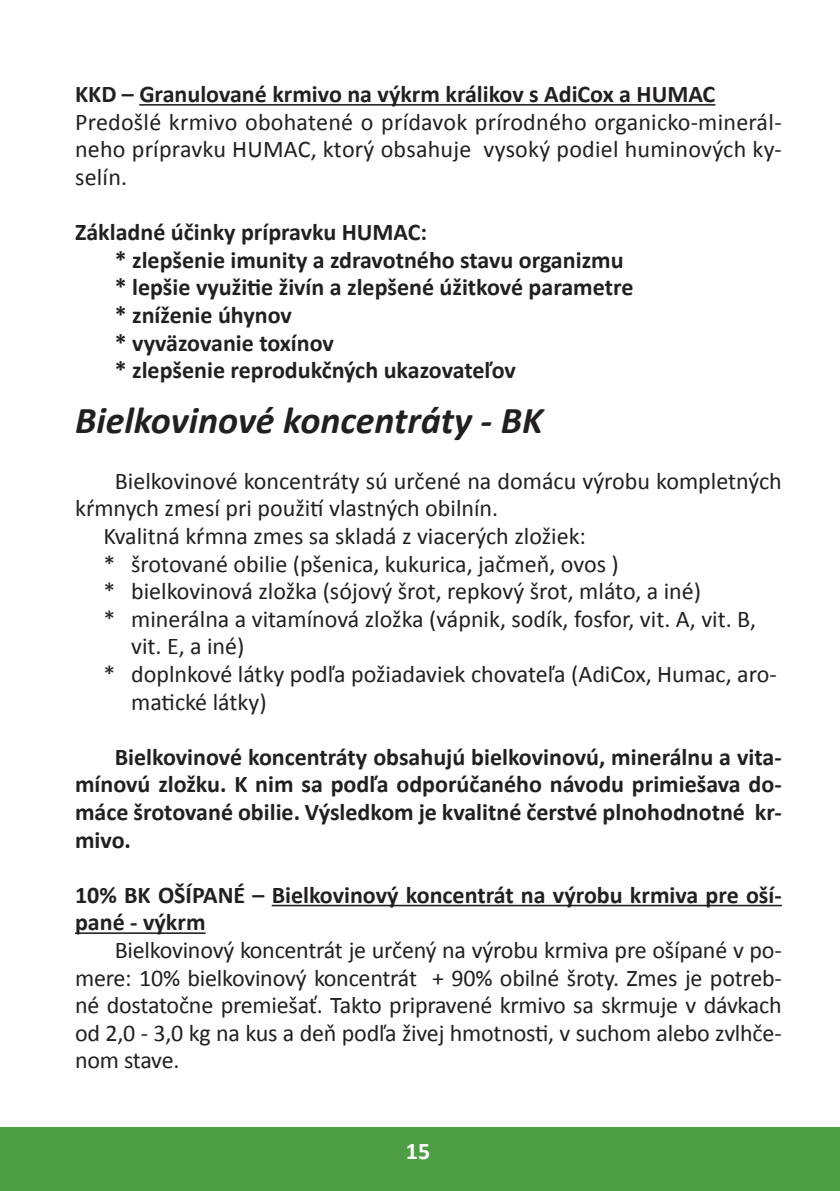
<style>
.page{position:relative;width:840px;height:1191px;background:#fff}
.page>*{position:absolute;margin:0;border:0;box-sizing:border-box;transform-origin:0 0}
.t1{font:italic 700 38px "Calibri";color:#231f20}
.t2{font:24px/27.6px "Calibri";color:#231f20;text-align:justify}
.t3{font:700 24px/27.6px "Calibri";color:#231f20;text-align:justify}
.t4{font:700 24px "Calibri";color:#fff}
</style>
<div class="page">
<hr style="left:139px;top:104px;width:576px;height:2px;background:#231f20">
<hr style="left:271px;top:904px;width:510px;height:2px;background:#231f20">
<hr style="left:75px;top:932px;width:130px;height:2px;background:#231f20">
<div style="left:0;top:1127px;width:839px;height:64px;background:#4e9e45"></div>
<p class="t3" style="left:75px;top:80px;width:641px">KKD – Granulované krmivo na výkrm králikov s AdiCox a HUMAC</p>
<p class="t2" style="left:75px;top:108px;width:707px">Predošlé krmivo obohatené o prídavok prírodného organicko-minerál&shy;neho prípravku HUMAC, ktorý obsahuje vysoký podiel huminových ky&shy;selín.</p>
<p class="t3" style="left:75px;top:218px;width:353px">Základné účinky prípravku HUMAC:</p>
<p class="t3" style="left:115px;top:246px;width:510px">* zlepšenie imunity a zdravotného stavu organizmu</p>
<p class="t3" style="left:115px;top:274px;width:520px">* lepšie využitie živín a zlepšené úžitkové parametre</p>
<p class="t3" style="left:115px;top:301px;width:178px">* zníženie úhynov</p>
<p class="t3" style="left:115px;top:329px;width:220px">* vyväzovanie toxínov</p>
<p class="t3" style="left:115px;top:356px;width:402px">* zlepšenie reprodukčných ukazovateľov</p>
<p class="t1" style="left:75px;top:397px;width:469px">Bielkovinové koncentráty - BK</p>
<p class="t2" style="left:75px;top:467px;width:707px;text-indent:40px">Bielkovinové koncentráty sú určené na domácu výrobu kompletných kŕmnych zmesí pri použití vlastných obilnín.</p>
<p class="t2" style="left:103px;top:522px;width:484px">Kvalitná kŕmna zmes sa skladá z viacerých zložiek:</p>
<p class="t2" style="left:103px;top:550px;width:516px">* šrotované obilie (pšenica, kukurica, jačmeň, ovos )</p>
<p class="t2" style="left:103px;top:577px;width:598px">* bielkovinová zložka (sójový šrot, repkový šrot, mláto, a iné)</p>
<p class="t2" style="left:103px;top:605px;width:653px">* minerálna a vitamínová zložka (vápnik, sodík, fosfor, vit. A, vit. B,</p>
<p class="t2" style="left:131px;top:632px;width:115px">vit. E, a iné)</p>
<p class="t2" style="left:103px;top:660px;width:674px">* doplnkové látky podľa požiadaviek chovateľa (AdiCox, Humac, aro-</p>
<p class="t2" style="left:131px;top:688px;width:137px">matické látky)</p>
<p class="t3" style="left:75px;top:743px;width:707px;text-indent:40px">Bielkovinové koncentráty obsahujú bielkovinovú, minerálnu a vita&shy;mínovú zložku. K nim sa podľa odporúčaného návodu primiešava do&shy;máce šrotované obilie. Výsledkom je kvalitné čerstvé plnohodnotné kr&shy;mivo.</p>
<p class="t3" style="left:75px;top:881px;width:707px">10% BK OŠÍPANÉ – Bielkovinový koncentrát na výrobu krmiva pre oší&shy;pané - výkrm</p>
<p class="t2" style="left:75px;top:936px;width:707px;text-indent:40px">Bielkovinový koncentrát je určený na výrobu krmiva pre ošípané v po&shy;mere: 10% bielkovinový koncentrát + 90% obilné šroty. Zmes je potreb&shy;né dostatočne premiešať. Takto pripravené krmivo sa skrmuje v dávkach od 2,0 - 3,0 kg na kus a deň podľa živej hmotnosti, v suchom alebo zvlhče&shy;nom stave.</p>
<p class="t4" style="left:406px;top:1136px;width:26px">15</p>
</div>
